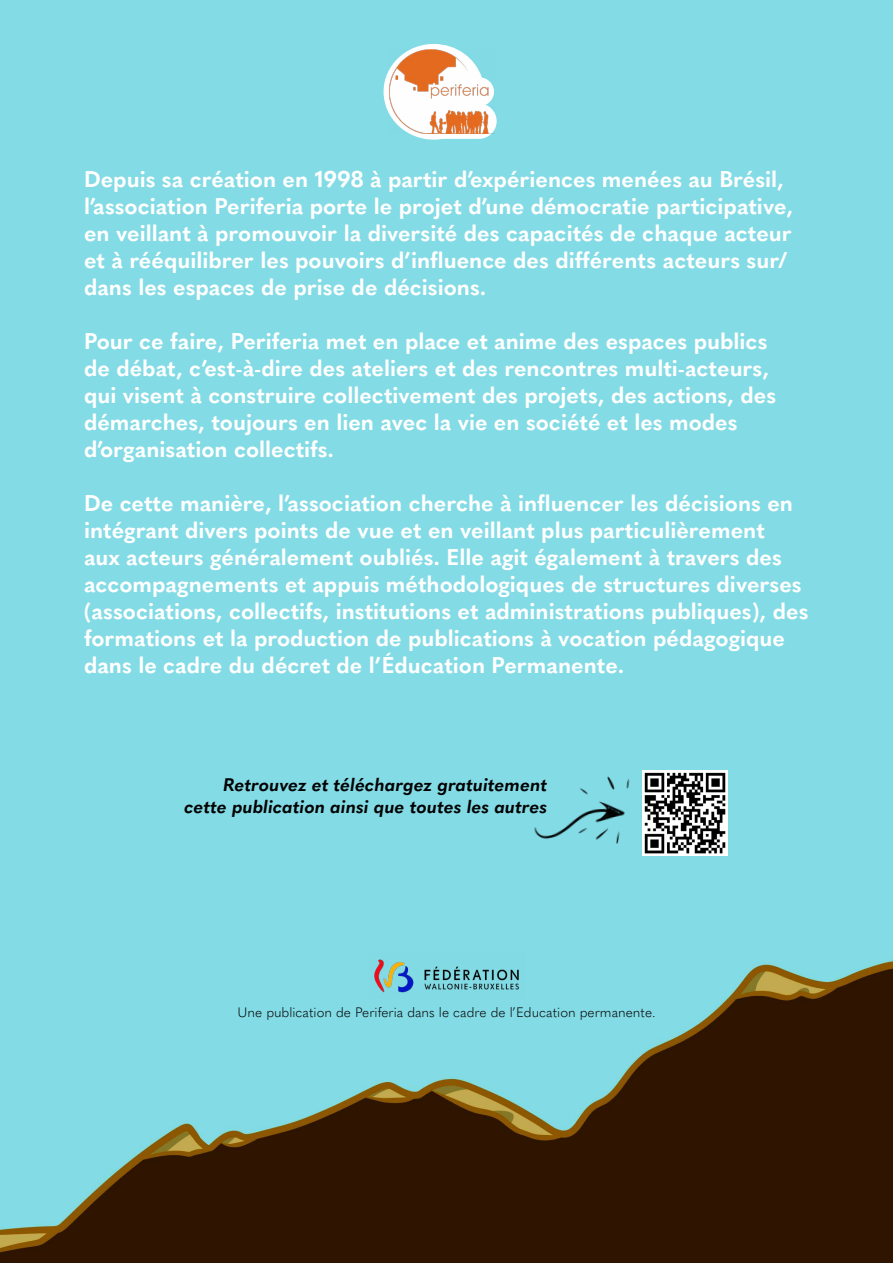
<style>
.page{position:relative;width:893px;height:1263px;background:#fff}
.page>*{position:absolute;margin:0;border:0;box-sizing:border-box;transform-origin:0 0}
.t1{font:700 22.5px/27px "Quasimoda";color:#fff}
.t2{font:italic 700 18px/21.6px "Quasimoda";color:#020203;text-align:right}
.t3{font:300 13.5px "Quasimoda";color:#000}
</style>
<div class="page">
<img style="left:0;top:0;width:893px;height:1263px">
<svg style="left:384px;top:44px;width:110px;height:96px"></svg>
<img style="left:389px;top:50px;width:106px;height:83px">
<img style="left:647px;top:770px;width:80px;height:85px">
<img style="left:519px;top:766px;width:128px;height:93px">
<img style="left:367px;top:952px;width:159px;height:47px">
<p class="t1" style="left:84px;top:164px;width:711px">Depuis sa création en 1998 à partir d’expériences menées au Brésil, l’association Periferia porte le projet d’une démocratie participative, en veillant à promouvoir la diversité des capacités de chaque acteur et à rééquilibrer les pouvoirs d’influence des différents acteurs sur/ dans les espaces de prise de décisions.</p>
<p class="t1" style="left:84px;top:326px;width:694px">Pour ce faire, Periferia met en place et anime des espaces publics de débat, c’est-à-dire des ateliers et des rencontres multi-acteurs, qui visent à construire collectivement des projets, des actions, des démarches, toujours en lien avec la vie en société et les modes d’organisation collectifs.</p>
<p class="t1" style="left:84px;top:488px;width:726px">De cette manière, l’association cherche à influencer les décisions en intégrant divers points de vue et en veillant plus particulièrement<br>aux acteurs généralement oubliés. Elle agit également à travers des accompagnements et appuis méthodologiques de structures diverses (associations, collectifs, institutions et administrations publiques), des formations et la production de publications à vocation pédagogique dans le cadre du décret de l’Éducation Permanente.</p>
<p class="t2" style="left:184px;top:773px;width:364px">Retrouvez et téléchargez gratuitement cette publication ainsi que toutes les autres</p>
<p class="t3" style="left:237px;top:1002px;width:420px">Une publication de Periferia dans le cadre de l’Education permanente.</p>
</div>
